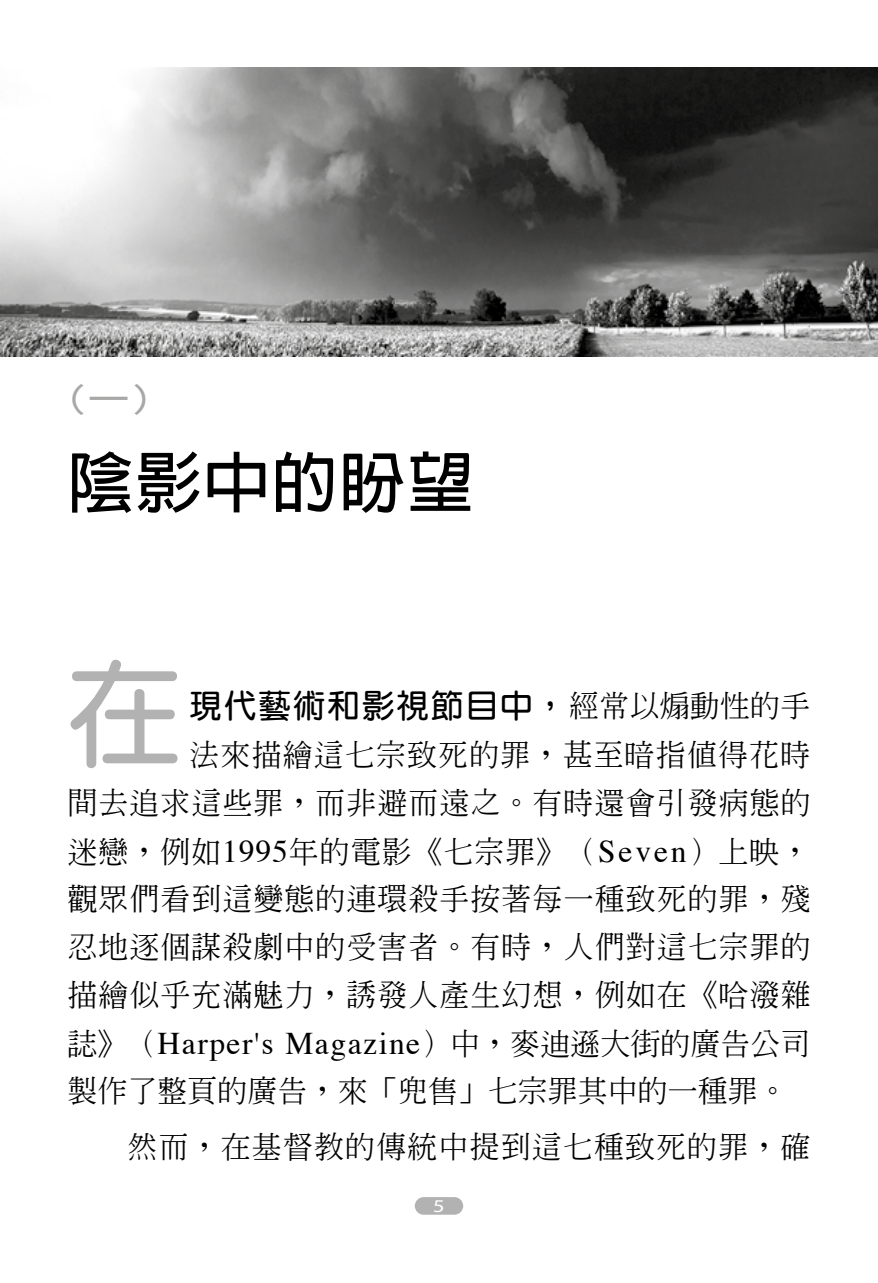
<style>
.page{position:relative;width:878px;height:1283px;background:#fff}
.page>*{position:absolute;margin:0;border:0;box-sizing:border-box;transform-origin:0 0}
.t1{font:700 114.9px "AR Yuan B5";color:#b3b2b2}
.t2{font:700 66px "AR Hei B5 HK";letter-spacing:.03em;color:#000}
.t3{font:700 33px "AR Hei B5 HK";color:#a8a8a7;scale:1.25 1}
.t4{font:700 32.4px "AR Yuan B5";letter-spacing:.065em;color:#000}
.t5{font:500 30px/48px "Inn Ming";letter-spacing:.035em;color:#000;text-align:justify}
.t6{font:18px "Myriad Pro";color:#fff;scale:1.25 1}
.s1{font-family:"Inn Ming";font-weight:500;font-size:30px}
.s2{font-family:"Times";font-weight:400;font-size:31.5px}
</style>
<div class="page">
<div style="left:415px;top:1197px;width:48px;height:17px;background:#b3b2b2;border-radius:9px"></div>
<img style="left:0;top:68px;width:878px;height:288px">
<p class="t3" style="left:47px;top:383px;width:100px">（一）</p>
<h2 class="t2" style="left:68px;top:449px;width:407px">陰影中的盼望</h2>
<h1 class="t1" style="left:68px;top:657px;width:116px">在</h1>
<p class="t4" style="left:189px;top:689px;width:622px">現代藝術和影視節目中，<span class="s1">經常以煽動性的手</span></p>
<p class="t5" style="left:68px;top:730px;width:744px;text-indent:122px">法來描繪這七宗致死的罪，甚至暗指值得花時間去追求這些罪，而非避而遠之。有時還會引發病態的迷戀，例如<span class="s2">1995</span>年的電影《七宗罪》（<span class="s2">Seven</span>）上映，觀眾們看到這變態的連環殺手按著每一種致死的罪，殘忍地逐個謀殺劇中的受害者。有時，人們對這七宗罪的描繪似乎充滿魅力，誘發人產生幻想，例如在《哈潑雜誌》（<span class="s2">Harper's Magazine</span>）中，麥迪遜大街的廣告公司製作了整頁的廣告，來「兜售」七宗罪其中的一種罪。</p>
<p class="t5" style="left:128px;top:1122px;width:684px">然而，在基督教的傳統中提到這七種致死的罪，確</p>
<p class="t6" style="left:433px;top:1194px;width:11px">5</p>
</div>
